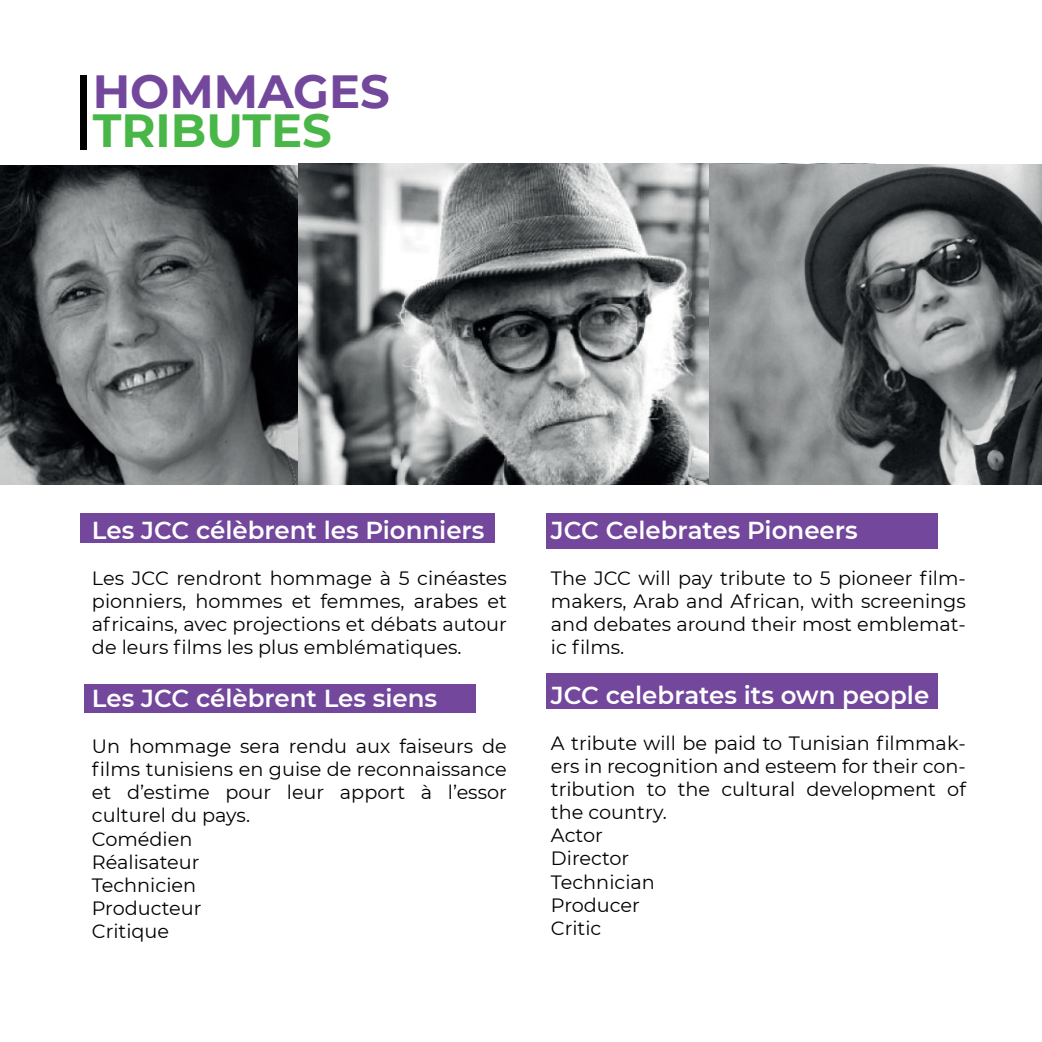
<style>
.page{position:relative;width:1042px;height:1042px;background:#fff}
.page>*{position:absolute;margin:0;border:0;box-sizing:border-box;transform-origin:0 0}
.t1{font:700 46.38px "Montserrat";color:#72479c}
.t2{font:700 46.38px "Montserrat";color:#49b748}
.t3{font:600 24.5px "Montserrat";color:#fff}
.t4{font:19.25px/23.1px "Montserrat";color:#000001;text-align:justify}
</style>
<div class="page">
<div style="left:80px;top:76px;width:7px;height:74px;background:#000001"></div>
<img style="left:0;top:165px;width:298px;height:320px">
<img style="left:298px;top:164px;width:578px;height:321px">
<img style="left:709px;top:165px;width:333px;height:320px">
<div style="left:80px;top:513px;width:415px;height:30px;background:#72479c"></div>
<div style="left:546px;top:513px;width:392px;height:36px;background:#72479c"></div>
<div style="left:546px;top:673px;width:392px;height:36px;background:#72479c"></div>
<div style="left:84px;top:684px;width:392px;height:28px;background:#72479c"></div>
<h1 class="t1" style="left:93px;top:58px;width:299px">HOMMAGES</h1>
<h1 class="t2" style="left:93px;top:97px;width:241px">TRIBUTES</h1>
<p class="t3" style="left:92px;top:513px;width:394px">Les JCC célèbrent les Pionniers</p>
<p class="t4" style="left:92px;top:566px;width:416px">Les JCC rendront hommage à 5 cinéastes pionniers, hommes et femmes, arabes et africains, avec projections et débats autour de leurs films les plus emblématiques.</p>
<p class="t3" style="left:92px;top:681px;width:347px">Les JCC célèbrent Les siens</p>
<p class="t4" style="left:92px;top:734px;width:416px;text-align:left">Un hommage sera rendu aux faiseurs de films tunisiens en guise de reconnaissance et d’estime pour leur apport à l’essor culturel du pays.<br>Comédien<br>Réalisateur<br>Technicien<br>Producteur<br>Critique</p>
<p class="t3" style="left:551px;top:513px;width:308px">JCC Celebrates Pioneers</p>
<p class="t4" style="left:551px;top:566px;width:416px">The JCC will pay tribute to 5 pioneer film&shy;makers, Arab and African, with screenings and debates around their most emblemat&shy;ic films.</p>
<p class="t3" style="left:551px;top:678px;width:380px">JCC celebrates its own people</p>
<p class="t4" style="left:551px;top:731px;width:416px;text-align:left">A tribute will be paid to Tunisian filmmak&shy;ers in recognition and esteem for their con&shy;tribution to the cultural development of the country.<br>Actor<br>Director<br>Technician<br>Producer<br>Critic</p>
</div>
